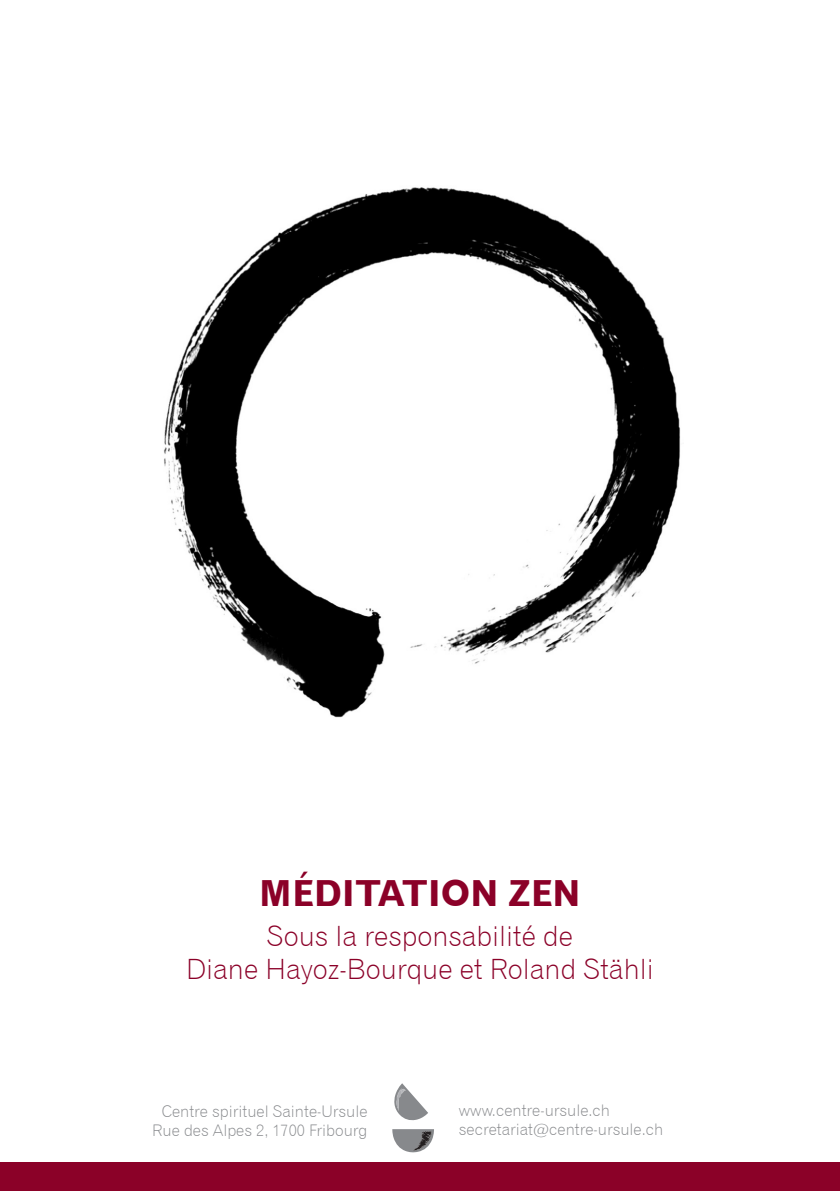
<style>
.page{position:relative;width:840px;height:1191px;background:#fff}
.page>*{position:absolute;margin:0;border:0;box-sizing:border-box;transform-origin:0 0}
.Page_1_-_Titre_ateli{font:36px "Gothic 720 BT Bold B";color:#8b0128}
.Page_1_-_Intervenant{font:28px/33.6px "Gothic 720 BT Light B";color:#8b0128;text-align:center}
.Page_1_-_Lieu_gauche{font:16px/19.2px "Gothic 720 BT Light B";color:#87898c;text-align:center}
.Page_1_-_Lieu_droite{font:16px/19.2px "Gothic 720 BT Light B";color:#87898c}
</style>
<div class="page">
<img style="left:164px;top:187px;width:516px;height:531px">
<div style="left:0;top:1162px;width:839px;height:29px;background:#8b0128"></div>
<svg style="left:394px;top:1083px;width:34px;height:37px"></svg>
<svg style="left:392px;top:1129px;width:42px;height:23px"></svg>
<p class="Page_1_-_Titre_ateli" style="left:259px;top:871px;width:323px">MÉDITATION ZEN</p>
<p class="Page_1_-_Intervenant" style="left:186px;top:918px;width:469px">Sous la responsabilité de<br>Diane Hayoz-Bourque et Roland Stähli</p>
<p class="Page_1_-_Lieu_gauche" style="left:152px;top:1101px;width:216px">Centre spirituel Sainte-Ursule<br>Rue des Alpes 2, 1700 Fribourg</p>
<p class="Page_1_-_Lieu_droite" style="left:458px;top:1100px;width:206px">www.centre-ursule.ch secretariat@centre-ursule.ch</p>
</div>
